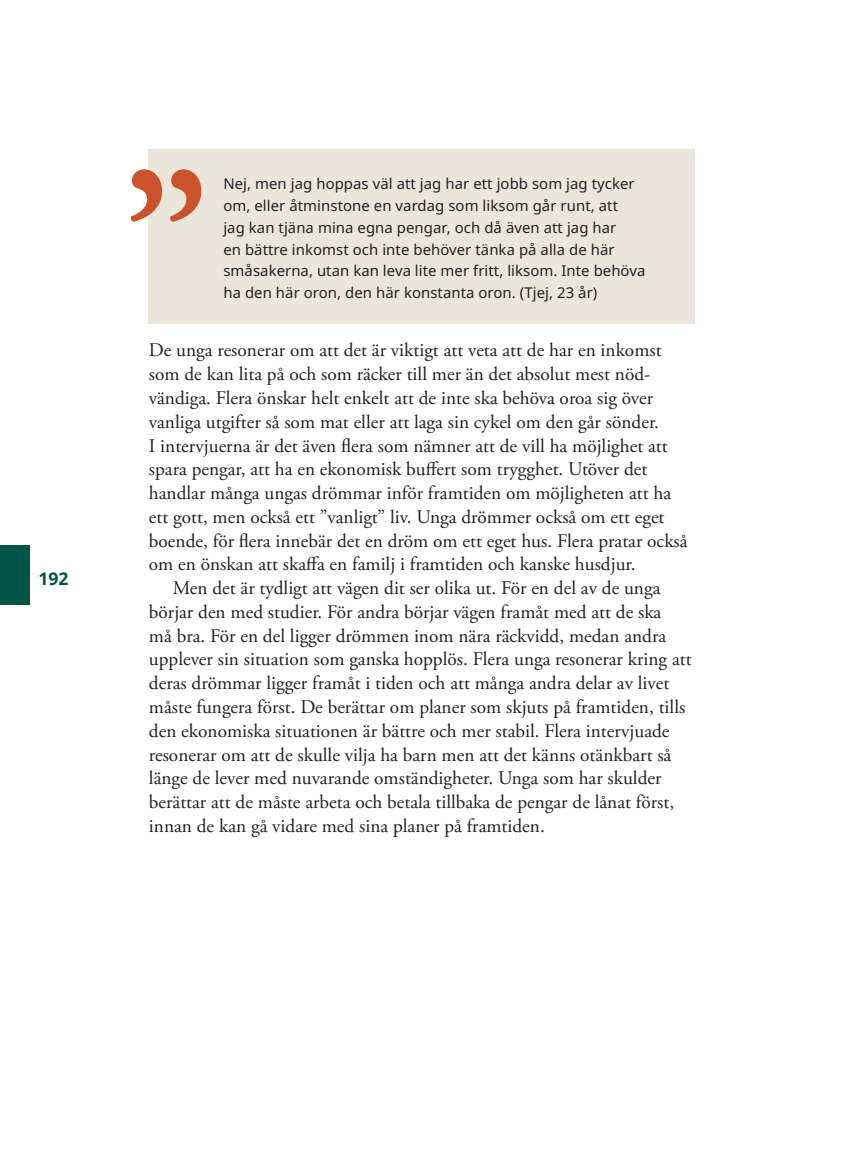
<style>
.page{position:relative;width:844px;height:1151px;background:#fff}
.page>*{position:absolute;margin:0;border:0;box-sizing:border-box;transform-origin:0 0}
.BRÖDTEXT-INDRAG-P{font:19.25px/23.8px "Adobe Garamond Pro";color:#231f20}
.BRÖDTEXT-P{font:19.25px/23.8px "Adobe Garamond Pro";color:#231f20}
.t1{font:700 17.5px "Noto Sans";color:#005547}
.BRÖDTEXT-CITAT{font:14.88px/21.9px "Noto Sans";letter-spacing:.005em;color:#231f20}
</style>
<div class="page">
<div style="left:149px;top:149px;width:545px;height:175px;background:#ece5da"></div>
<svg style="left:130px;top:169px;width:71px;height:53px"></svg>
<div style="left:0;top:546px;width:30px;height:59px;background:#005547"></div>
<p class="t1" style="left:38px;top:566px;width:32px">192</p>
<p class="BRÖDTEXT-CITAT" style="left:223px;top:173px;width:423px">Nej, men jag hoppas väl att jag har ett jobb som jag tycker om, eller åtminstone en vardag som liksom går runt, att<br>jag kan tjäna mina egna pengar, och då även att jag har<br>en bättre inkomst och inte behöver tänka på alla de här småsakerna, utan kan leva lite mer fritt, liksom. Inte behöva ha den här oron, den här konstanta oron. (Tjej, 23 år)</p>
<p class="BRÖDTEXT-P" style="left:149px;top:339px;width:540px">De unga resonerar om att det är viktigt att veta att de har en inkomst som de kan lita på och som räcker till mer än det absolut mest nöd&shy;vändiga. Flera önskar helt enkelt att de inte ska behöva oroa sig över vanliga utgifter så som mat eller att laga sin cykel om den går sönder.<br>I intervjuerna är det även flera som nämner att de vill ha möjlighet att spara pengar, att ha en ekonomisk buffert som trygghet. Utöver det handlar många ungas drömmar inför framtiden om möjligheten att ha ett gott, men också ett ”vanligt” liv. Unga drömmer också om ett eget boende, för flera innebär det en dröm om ett eget hus. Flera pratar också om en önskan att skaffa en familj i framtiden och kanske husdjur.</p>
<p class="BRÖDTEXT-INDRAG-P" style="left:149px;top:577px;width:544px;text-indent:24px">Men det är tydligt att vägen dit ser olika ut. För en del av de unga börjar den med studier. För andra börjar vägen framåt med att de ska<br>må bra. För en del ligger drömmen inom nära räckvidd, medan andra upplever sin situation som ganska hopplös. Flera unga resonerar kring att deras drömmar ligger framåt i tiden och att många andra delar av livet måste fungera först. De berättar om planer som skjuts på framtiden, tills den ekonomiska situationen är bättre och mer stabil. Flera intervjuade resonerar om att de skulle vilja ha barn men att det känns otänkbart så länge de lever med nuvarande omständigheter. Unga som har skulder berättar att de måste arbeta och betala tillbaka de pengar de lånat först, innan de kan gå vidare med sina planer på framtiden.</p>
</div>
